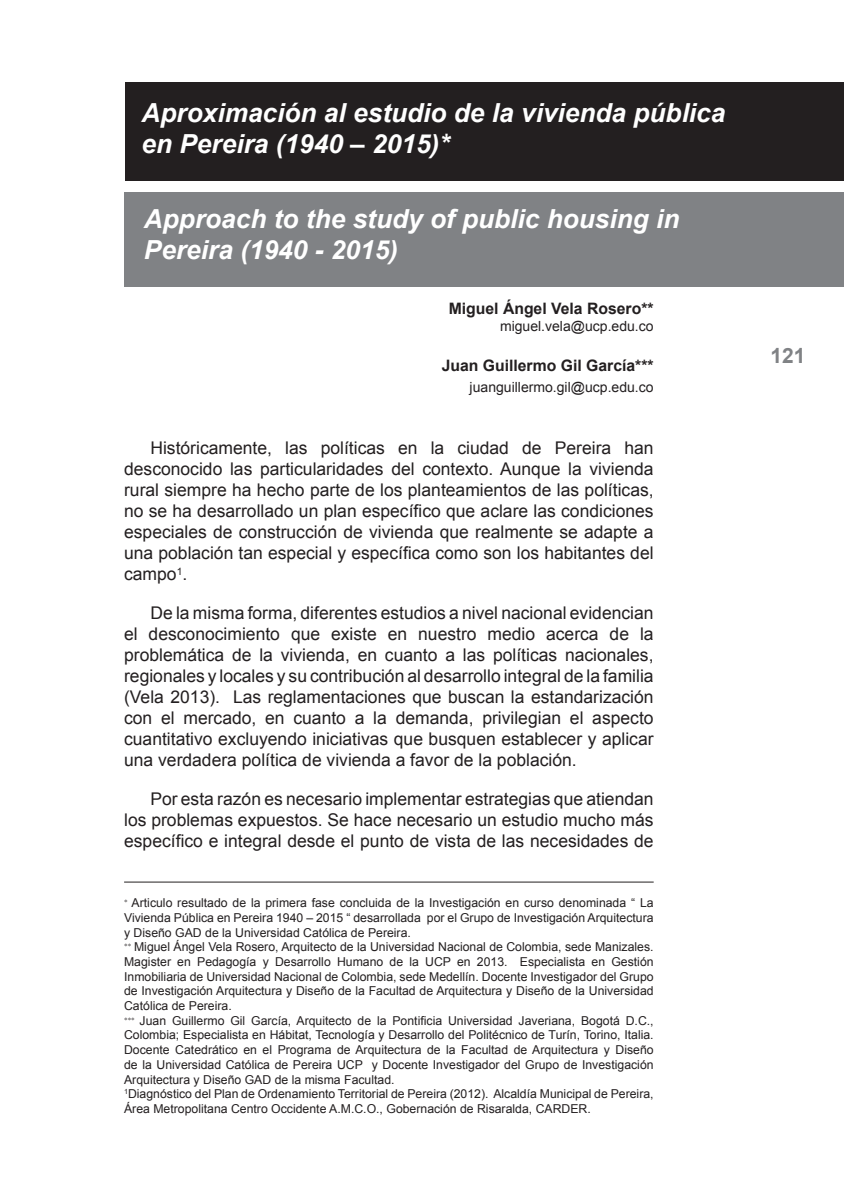
<style>
.page{position:relative;width:844px;height:1191px;background:#fff}
.page>*{position:absolute;margin:0;border:0;box-sizing:border-box;transform-origin:0 0}
.t1{font:italic 700 26.25px/31.5px "Arial";color:#fff}
.t2{font:700 21px "Arial";color:#808285}
.t3{font:17.5px/21px "Arial";color:#231f20;text-align:justify}
.t4{font:700 15.75px "Arial";color:#231f20}
.t5{font:14px "Arial";color:#231f20}
.t6{font:12.25px/14.7px "Arial";color:#231f20;text-align:justify}
</style>
<div class="page">
<hr style="left:124px;top:881px;width:529px;height:1px;background:#231f20">
<div style="left:125px;top:82px;width:717px;height:98px;background:#231f20"></div>
<div style="left:124px;top:192px;width:719px;height:94px;background:#808285"></div>
<h1 class="t1" style="left:141px;top:97px;width:585px">Aproximación al estudio de la vivienda pública en Pereira (1940 – 2015)*</h1>
<h1 class="t1" style="left:144px;top:203px;width:537px">Approach to the study of public housing in<br>Pereira (1940 - 2015)</h1>
<p class="t4" style="left:448px;top:298px;width:206px">Miguel Ángel Vela Rosero**</p>
<p class="t5" style="left:500px;top:317px;width:155px">miguel.vela@ucp.edu.co</p>
<p class="t4" style="left:441px;top:355px;width:213px">Juan Guillermo Gil García***</p>
<p class="t5" style="left:469px;top:378px;width:185px">juanguillermo.gil@ucp.edu.co</p>
<p class="t3" style="left:124px;top:438px;width:531px;text-indent:26px">Históricamente, las políticas en la ciudad de Pereira han desconocido las particularidades del contexto. Aunque la vivienda rural siempre ha hecho parte de los planteamientos de las políticas, no se ha desarrollado un plan específico que aclare las condiciones especiales de construcción de vivienda que realmente se adapte a una población tan especial y específica como son los habitantes del campo<sup>1</sup>.</p>
<p class="t3" style="left:124px;top:602px;width:531px;text-indent:26px">De la misma forma, diferentes estudios a nivel nacional evidencian el desconocimiento que existe en nuestro medio acerca de la problemática de la vivienda, en cuanto a las políticas nacionales, regionales y locales y su contribución al desarrollo integral de la familia (Vela 2013). Las reglamentaciones que buscan la estandarización con el mercado, en cuanto a la demanda, privilegian el aspecto cuantitativo excluyendo iniciativas que busquen establecer y aplicar una verdadera política de vivienda a favor de la población.</p>
<h3 class="t3" style="left:124px;top:788px;width:531px;text-indent:26px">Por esta razón es necesario implementar estrategias que atiendan los problemas expuestos. Se hace necesario un estudio mucho más específico e integral desde el punto de vista de las necesidades de</h3>
<p class="t6" style="left:124px;top:895px;width:531px;text-indent:8px">Articulo resultado de la primera fase concluida de la Investigación en curso denominada “ La Vivienda Pública en Pereira 1940 – 2015 “ desarrollada por el Grupo de Investigación Arquitectura y Diseño GAD de la Universidad Católica de Pereira.</p>
<p class="t6" style="left:124px;top:939px;width:531px;text-indent:10px">Miguel Ángel Vela Rosero, Arquitecto de la Universidad Nacional de Colombia, sede Manizales.<br>Magister en Pedagogía y Desarrollo Humano de la UCP en 2013. Especialista en Gestión Inmobiliaria de Universidad Nacional de Colombia, sede Medellín. Docente Investigador del Grupo de Investigación Arquitectura y Diseño de la Facultad de Arquitectura y Diseño de la Universidad Católica de Pereira.</p>
<p class="t6" style="left:124px;top:1013px;width:531px;text-align:left;text-indent:15px">Juan Guillermo Gil García, Arquitecto de la Pontificia Universidad Javeriana, Bogotá D.C., Colombia; Especialista en Hábitat, Tecnología y Desarrollo del Politécnico de Turín, Torino, Italia.<br>Docente Catedrático en el Programa de Arquitectura de la Facultad de Arquitectura y Diseño de la Universidad Católica de Pereira UCP y Docente Investigador del Grupo de Investigación Arquitectura y Diseño GAD de la misma Facultad.<br><sup>1</sup>Diagnóstico del Plan de Ordenamiento Territorial de Pereira (2012). Alcaldía Municipal de Pereira, Área Metropolitana Centro Occidente A.M.C.O., Gobernación de Risaralda, CARDER.</p>
<h2 class="t2" style="left:770px;top:341px;width:37px">121</h2>
</div>
